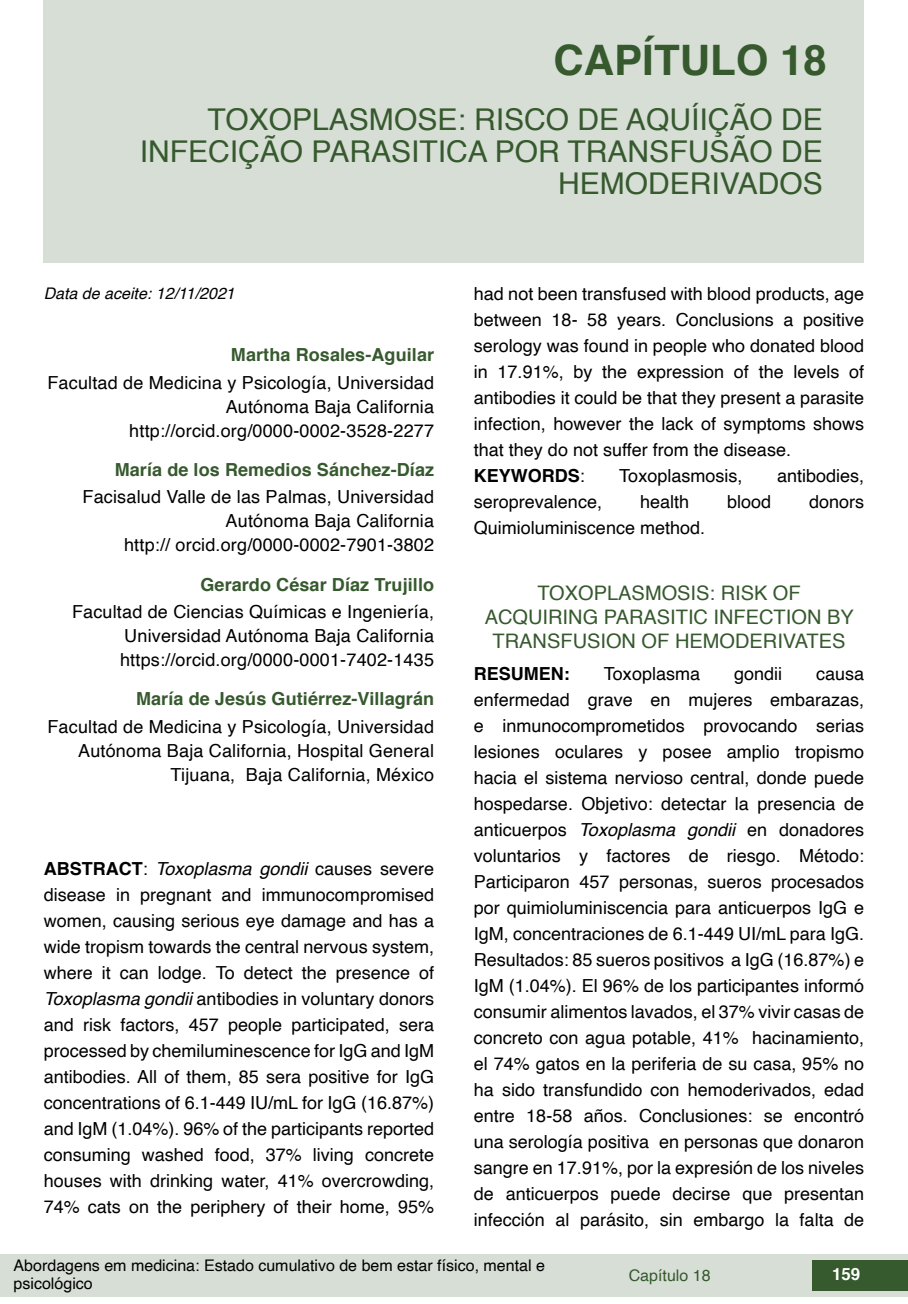
<style>
.page{position:relative;width:908px;height:1304px;background:#fff}
.page>*{position:absolute;margin:0;border:0;box-sizing:border-box;transform-origin:0 0}
.t1{font:700 42px "Helvetica";color:#36592e}
.t2{font:30px/32px "Helvetica";color:#36592e;text-align:right}
.t3{font:20px/24px "Helvetica";color:#36592e;text-align:center}
.t4{font:18px/26px "Helvetica";color:#000;text-align:right}
.t5{font:700 18px "Helvetica";letter-spacing:.005em;color:#36592e}
.t6{font:700 18px "Helvetica";color:#000}
.t7{font:700 16.8px "Helvetica";color:#fff}
.t8{font:16px/18.2px "Helvetica";color:#000}
.t9{font:italic 16px "Helvetica";color:#000}
.t10{font:16px "Helvetica";color:#36592e}
.s1{font-weight:700}
.s2{font-style:italic}
</style>
<div class="page">
<div style="left:0;top:1254px;width:906px;height:43px;background:#d7ded5"></div>
<div style="left:812px;top:1261px;width:95px;height:30px;background:#36592e"></div>
<div style="left:44px;top:0;width:819px;height:263px;background:#d7ded5"></div>
<h1 class="t1" style="left:553px;top:26px;width:275px">CAPÍTULO 18</h1>
<h2 class="t2" style="left:140px;top:104px;width:684px">TOXOPLASMOSE: RISCO DE AQUÍIÇÃO DE<br>INFECIÇÃO PARASITICA POR TRANSFUSÃO DE<br>HEMODERIVADOS</h2>
<p class="t9" style="left:44px;top:280px;width:192px">Data de aceite: 12/11/2021</p>
<p class="t5" style="left:231px;top:341px;width:204px">Martha Rosales-Aguilar</p>
<p class="t4" style="left:47px;top:371px;width:388px;line-height:24px">Facultad de Medicina y Psicología, Universidad<br>Autónoma Baja California http://orcid.org/0000-0002-3528-2277</p>
<p class="t5" style="left:115px;top:455px;width:321px">María de los Remedios Sánchez-Díaz</p>
<p class="t4" style="left:82px;top:486px;width:353px;line-height:24px">Facisalud Valle de las Palmas, Universidad<br>Autónoma Baja California<br>http:// orcid.org/0000-0002-7901-3802</p>
<p class="t5" style="left:200px;top:570px;width:235px">Gerardo César Díaz Trujillo</p>
<p class="t4" style="left:120px;top:600px;width:315px;line-height:24px;text-align:justify;text-indent:-48px">Facultad de Ciencias Químicas e Ingeniería, Universidad Autónoma Baja California https://orcid.org/0000-0001-7402-1435</p>
<p class="t5" style="left:136px;top:685px;width:299px">María de Jesús Gutiérrez-Villagrán</p>
<p class="t4" style="left:47px;top:715px;width:388px;line-height:24px">Facultad de Medicina y Psicología, Universidad<br>Autónoma Baja California, Hospital General<br>Tijuana, Baja California, México</p>
<p class="t4" style="left:44px;top:856px;width:392px;text-align:justify"><span class="s1">ABSTRACT</span>: <span class="s2">Toxoplasma gondii</span> causes severe disease in pregnant and immunocompromised women, causing serious eye damage and has a wide tropism towards the central nervous system, where it can lodge. To detect the presence of <span class="s2">Toxoplasma gondii</span> antibodies in voluntary donors and risk factors, 457 people participated, sera processed by chemiluminescence for IgG and IgM antibodies. All of them, 85 sera positive for IgG concentrations of 6.1-449 IU/mL for IgG (16.87%) and IgM (1.04%). 96% of the participants reported consuming washed food, 37% living concrete houses with drinking water, 41% overcrowding, 74% cats on the periphery of their home, 95%</p>
<p class="t4" style="left:473px;top:281px;width:392px;text-align:left">had not been transfused with blood products, age between 18- 58 years. Conclusions a positive serology was found in people who donated blood in 17.91%, by the expression of the levels of antibodies it could be that they present a parasite infection, however the lack of symptoms shows that they do not suffer from the disease.<br><span class="s1">KEYWORDS</span>:</p>
<p class="t4" style="left:619px;top:463px;width:125px">Toxoplasmosis,</p>
<p class="t4" style="left:776px;top:463px;width:89px">antibodies,</p>
<p class="t4" style="left:473px;top:489px;width:130px">seroprevalence,</p>
<p class="t4" style="left:639px;top:489px;width:51px">health</p>
<p class="t4" style="left:726px;top:489px;width:46px">blood</p>
<p class="t4" style="left:808px;top:489px;width:57px">donors</p>
<p class="t4" style="left:473px;top:515px;width:233px">Quimioluminiscence method.</p>
<p class="t3" style="left:484px;top:582px;width:370px">TOXOPLASMOSIS: RISK OF<br>ACQUIRING PARASITIC INFECTION BY<br>TRANSFUSION OF HEMODERIVATES</p>
<p class="t6" style="left:473px;top:659px;width:97px">RESUMEN:</p>
<p class="t4" style="left:603px;top:661px;width:98px">Toxoplasma</p>
<p class="t4" style="left:733px;top:661px;width:50px">gondii</p>
<p class="t4" style="left:473px;top:661px;width:392px;text-align:justify;text-indent:342px">causa enfermedad grave en mujeres embarazas, e inmunocomprometidos provocando serias lesiones oculares y posee amplio tropismo hacia el sistema nervioso central, donde puede hospedarse. Objetivo: detectar la presencia de anticuerpos <span class="s2">Toxoplasma gondii</span> en donadores voluntarios y factores de riesgo. Método:<br>Participaron 457 personas, sueros procesados por quimioluminiscencia para anticuerpos IgG e IgM, concentraciones de 6.1-449 UI/mL para IgG.<br>Resultados: 85 sueros positivos a IgG (16.87%) e IgM (1.04%). El 96% de los participantes informó consumir alimentos lavados, el 37% vivir casas de concreto con agua potable, 41% hacinamiento, el 74% gatos en la periferia de su casa, 95% no ha sido transfundido con hemoderivados, edad entre 18-58 años. Conclusiones: se encontró una serología positiva en personas que donaron sangre en 17.91%, por la expresión de los niveles de anticuerpos puede decirse que presentan infección al parásito, sin embargo la falta de</p>
<p class="t8" style="left:14px;top:1257px;width:532px">Abordagens em medicina: Estado cumulativo de bem estar físico, mental e psicológico</p>
<p class="t10" style="left:628px;top:1263px;width:83px">Capítulo 18</p>
<p class="t7" style="left:831px;top:1261px;width:30px">159</p>
</div>
